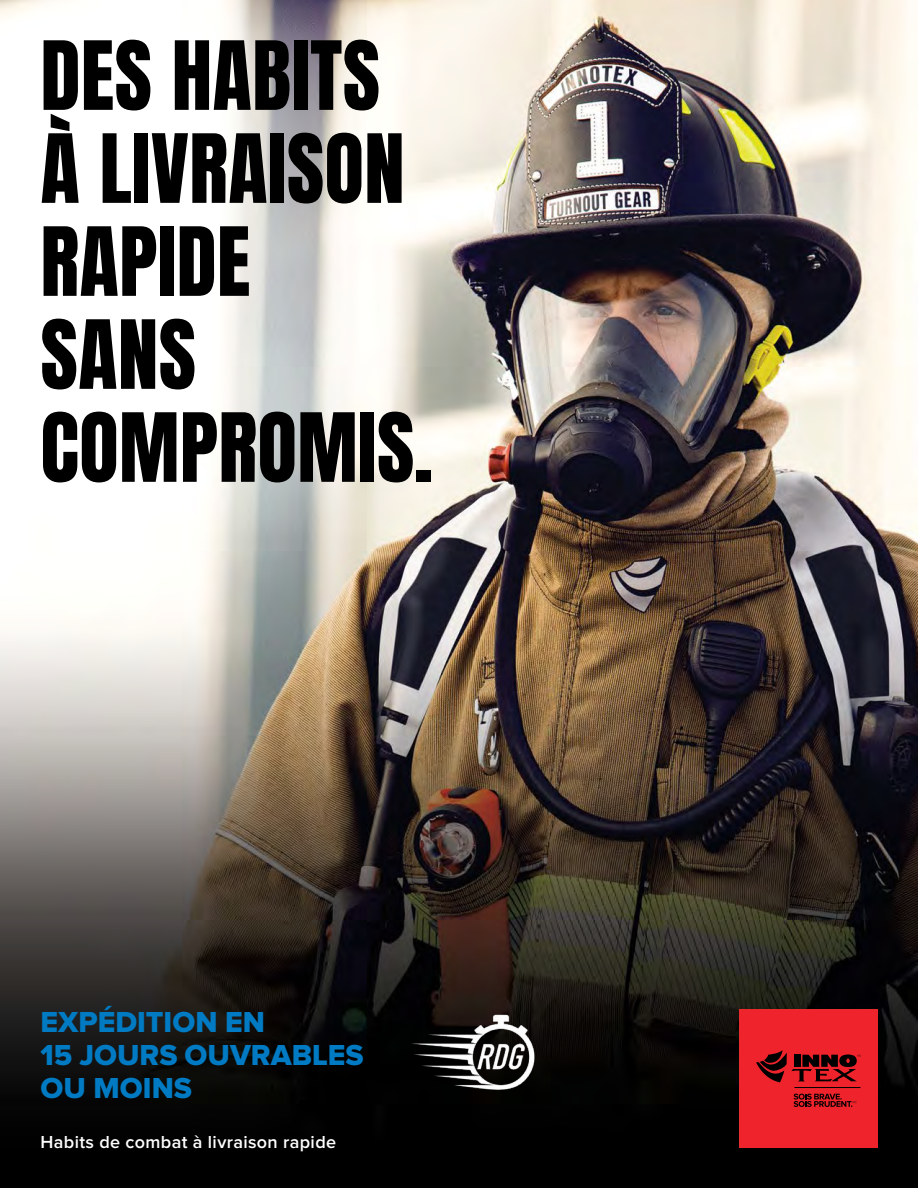
<style>
.page{position:relative;width:918px;height:1188px;background:#fff}
.page>*{position:absolute;margin:0;border:0;box-sizing:border-box;transform-origin:0 0}
.t1{font:81px/93px "Anton";letter-spacing:.005em;color:#000}
.t2{font:30px/33px "Proxima Nova Extrabld";color:#007bc3}
.t3{font:600 18px "Proxima Nova";letter-spacing:.02em;color:#fff}
</style>
<div class="page">
<img style="left:0;top:0;width:918px;height:1188px">
<div style="left:740px;top:1010px;width:138px;height:138px;background:#ee232b"></div>
<svg style="left:756px;top:1050px;width:105px;height:32px"></svg>
<svg style="left:794px;top:1094px;width:63px;height:13px"></svg>
<hr style="left:794px;top:1087px;width:67px;height:1px;background:#000">
<img style="left:405px;top:1012px;width:131px;height:80px">
<p class="t1" style="left:40px;top:35px;width:394px">DES HABITS<br>À LIVRAISON<br>RAPIDE<br>SANS<br>COMPROMIS.</p>
<p class="t2" style="left:40px;top:1007px;width:325px">EXPÉDITION EN<br>15 JOURS OUVRABLES<br>OU MOINS</p>
<p class="t3" style="left:40px;top:1133px;width:297px">Habits de combat à livraison rapide</p>
</div>
